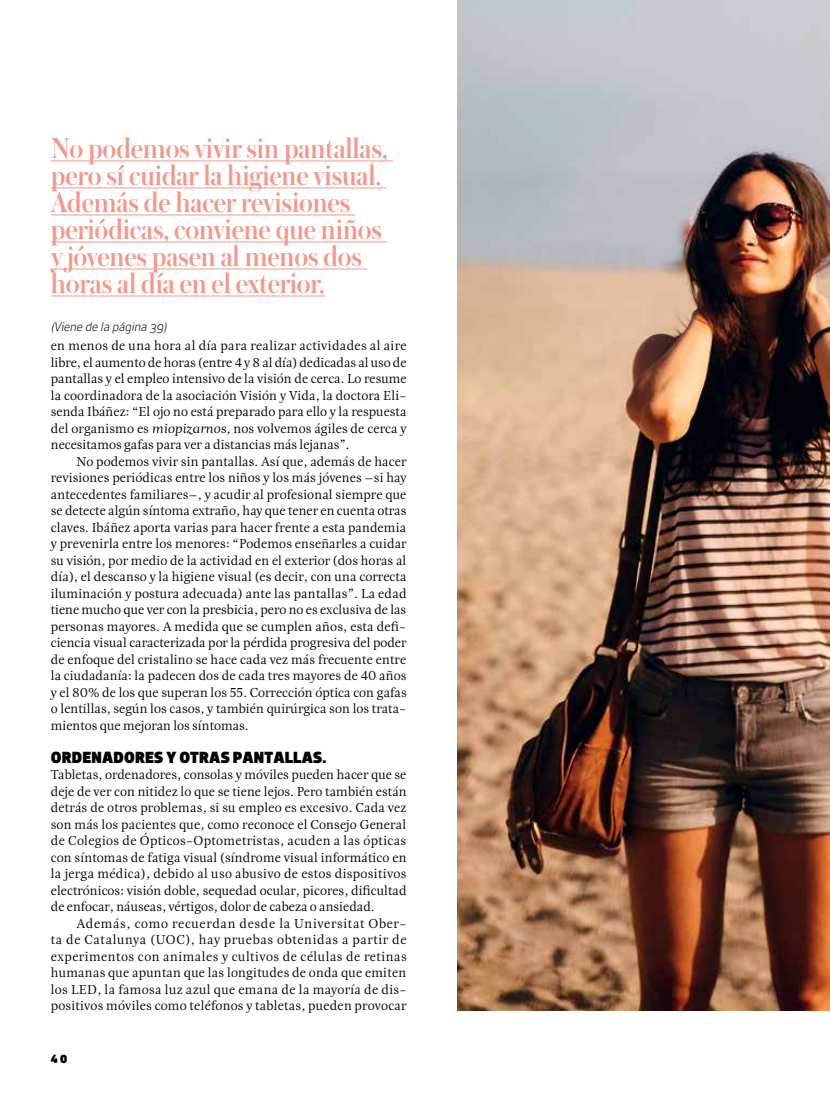
<style>
.page{position:relative;width:830px;height:1106px;background:#fff}
.page>*{position:absolute;margin:0;border:0;box-sizing:border-box;transform-origin:0 0}
.t1{font:500 30px/27px "Austin";letter-spacing:-.005em;color:#f69788}
.t2{font:900 16.5px "Dobra";letter-spacing:.01em;color:#000}
.t3{font:13.5px/16.5px "Esta Pro";letter-spacing:-.005em;color:#000;text-align:justify}
.t4{font:italic 300 13.5px "Gesta";color:#000}
.t5{font:900 12px "Dobra";color:#000}
.s1{font-style:italic}
</style>
<div class="page">
<img style="left:457px;top:0;width:372px;height:1010px">
<hr style="left:51px;top:161px;width:341px;height:1px;background:#f69788">
<hr style="left:51px;top:188px;width:335px;height:1px;background:#f69788">
<hr style="left:51px;top:215px;width:304px;height:1px;background:#f69788">
<hr style="left:51px;top:242px;width:336px;height:1px;background:#f69788">
<hr style="left:51px;top:269px;width:316px;height:1px;background:#f69788">
<hr style="left:51px;top:296px;width:274px;height:1px;background:#f69788">
<h1 class="t1" style="left:51px;top:134px;width:338px">No podemos vivir sin pantallas, pero sí cuidar la higiene visual.<br>Además de hacer revisiones periódicas, conviene que niños y jóvenes pasen al menos dos horas al día en el exterior.</h1>
<p class="t4" style="left:51px;top:319px;width:120px">(Viene de la página 39)</p>
<p class="t3" style="left:51px;top:337px;width:357px">en menos de una hora al día para realizar actividades al aire libre, el aumento de horas (entre 4 y 8 al día) dedicadas al uso de pantallas y el empleo intensivo de la visión de cerca. Lo resume la coordinadora de la asociación Visión y Vida, la doctora Eli&shy;senda Ibáñez: “El ojo no está preparado para ello y la respuesta del organismo es <span class="s1">miopizarnos,</span> nos volvemos ágiles de cerca y necesitamos gafas para ver a distancias más lejanas”.</p>
<p class="t3" style="left:51px;top:452px;width:357px;text-indent:26px">No podemos vivir sin pantallas. Así que, además de hacer revisiones periódicas entre los niños y los más jóvenes –si hay antecedentes familiares–, y acudir al profesional siempre que se detecte algún síntoma extraño, hay que tener en cuenta otras claves. Ibáñez aporta varias para hacer frente a esta pandemia y prevenirla entre los menores: “Podemos enseñarles a cuidar su visión, por medio de la actividad en el exterior (dos horas al día), el descanso y la higiene visual (es decir, con una correcta iluminación y postura adecuada) ante las pantallas”. La edad tiene mucho que ver con la presbicia, pero no es exclusiva de las personas mayores. A medida que se cumplen años, esta defi&shy;ciencia visual caracterizada por la pérdida progresiva del poder de enfoque del cristalino se hace cada vez más frecuente entre la ciudadanía: la padecen dos de cada tres mayores de 40 años y el 80% de los que superan los 55. Corrección óptica con gafas o lentillas, según los casos, y también quirúrgica son los trata&shy;mientos que mejoran los síntomas.</p>
<p class="t2" style="left:51px;top:747px;width:63px">ORDENADO</p>
<p class="t2" style="left:135px;top:747px;width:193px">RES Y OTRAS PANTALLAS.</p>
<p class="t3" style="left:51px;top:766px;width:357px">Tabletas, ordenadores, consolas y móviles pueden hacer que se deje de ver con nitidez lo que se tiene lejos. Pero también están detrás de otros problemas, si su empleo es excesivo. Cada vez son más los pacientes que, como reconoce el Consejo General de Colegios de Ópticos-Optometristas, acuden a las ópticas con síntomas de fatiga visual (síndrome visual informático en la jerga médica), debido al uso abusivo de estos dispositivos electrónicos: visión doble, sequedad ocular, picores, dificultad de enfocar, náuseas, vértigos, dolor de cabeza o ansiedad.</p>
<p class="t3" style="left:51px;top:914px;width:357px;text-indent:26px">Además, como recuerdan desde la Universitat Ober&shy;ta de Catalunya (UOC), hay pruebas obtenidas a partir de experimentos con animales y cultivos de células de retinas humanas que apuntan que las longitudes de onda que emiten los LED, la famosa luz azul que emana de la mayoría de dis&shy;positivos móviles como teléfonos y tabletas, pueden provocar</p>
<p class="t5" style="left:51px;top:1052px;width:18px">40</p>
</div>
